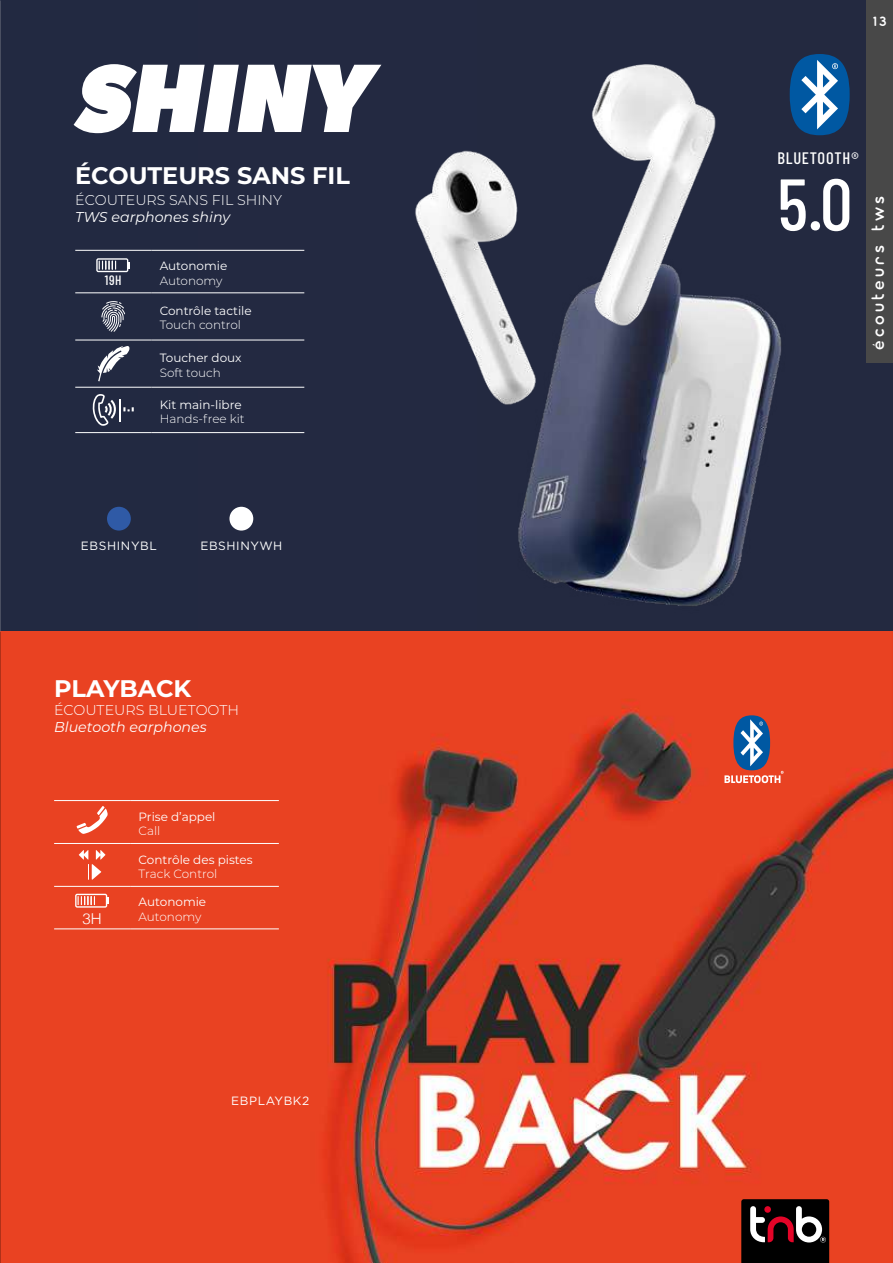
<style>
.page{position:relative;width:893px;height:1263px;background:#fff}
.page>*{position:absolute;margin:0;border:0;box-sizing:border-box;transform-origin:0 0}
.t1{font:italic 800 97.5px "Gibson";color:#fff}
.t2{font:500 72.9px "Barlow Condensed";color:#fff}
.t3{font:700 24px "Montserrat";color:#fff}
.t4{font:600 18px "Modulus Pro";letter-spacing:.2em;color:#fff}
.t5{font:500 16.5px "Barlow Condensed";letter-spacing:.05em;color:#fff}
.t6{font:300 15px "Helvetica";color:#fff}
.t7{font:300 14.25px "Montserrat";color:#fff}
.t8{font:italic 14.25px "Montserrat";color:#fff}
.t9{font:500 13.5px "Barlow Condensed";color:#fff}
.t10{font:700 13.5px "Modulus Pro";color:#fff}
.t11{font:12px "Montserrat";color:#fff}
.t12{font:300 12px "Montserrat";color:#fff}
.t13{font:12px "Gotham";letter-spacing:.05em;color:#fff}
</style>
<div class="page">
<div style="left:0;top:0;width:893px;height:631px;background:#232941"></div>
<hr style="left:75px;top:250px;width:76px;height:1px;background:#fff">
<hr style="left:151px;top:250px;width:153px;height:1px;background:#fff">
<hr style="left:75px;top:293px;width:76px;height:1px;background:#fff">
<hr style="left:151px;top:293px;width:153px;height:1px;background:#fff">
<hr style="left:75px;top:340px;width:76px;height:1px;background:#fff">
<hr style="left:151px;top:340px;width:153px;height:1px;background:#fff">
<hr style="left:75px;top:387px;width:76px;height:1px;background:#fff">
<hr style="left:151px;top:387px;width:153px;height:1px;background:#fff">
<hr style="left:75px;top:432px;width:76px;height:1px;background:#fff">
<hr style="left:151px;top:432px;width:153px;height:1px;background:#fff">
<svg style="left:96px;top:258px;width:34px;height:14px"></svg>
<svg style="left:101px;top:301px;width:24px;height:31px"></svg>
<svg style="left:97px;top:346px;width:32px;height:35px"></svg>
<svg style="left:92px;top:394px;width:42px;height:32px"></svg>
<img style="left:518px;top:459px;width:242px;height:147px">
<img style="left:415px;top:54px;width:425px;height:405px">
<div style="left:790px;top:54px;width:60px;height:81px;background:#0058a2;border-radius:50%"></div>
<svg style="left:801px;top:60px;width:37px;height:69px"></svg>
<div style="left:107px;top:507px;width:24px;height:24px;background:#2f5aa6;border-radius:50%"></div>
<div style="left:229px;top:507px;width:24px;height:24px;background:#fff;border-radius:50%"></div>
<img style="left:0;top:631px;width:893px;height:632px">
<hr style="left:130px;top:929px;width:149px;height:1px;background:#fff">
<hr style="left:54px;top:800px;width:76px;height:1px;background:#fff">
<hr style="left:130px;top:800px;width:149px;height:1px;background:#fff">
<hr style="left:54px;top:843px;width:76px;height:1px;background:#fff">
<hr style="left:130px;top:843px;width:149px;height:1px;background:#fff">
<hr style="left:54px;top:886px;width:76px;height:1px;background:#fff">
<hr style="left:130px;top:886px;width:149px;height:1px;background:#fff">
<hr style="left:54px;top:929px;width:76px;height:1px;background:#fff">
<svg style="left:77px;top:806px;width:31px;height:28px"></svg>
<svg style="left:79px;top:850px;width:26px;height:30px"></svg>
<svg style="left:75px;top:894px;width:34px;height:14px"></svg>
<div style="left:733px;top:715px;width:37px;height:55px;background:#0058a2;border-radius:50%"></div>
<svg style="left:724px;top:719px;width:59px;height:64px"></svg>
<div style="left:866px;top:0;width:27px;height:363px;background:#484848"></div>
<svg style="left:741px;top:1199px;width:88px;height:64px;background:#312224"></svg>
<h1 class="t1" style="left:75px;top:40px;width:297px">SHINY</h1>
<h3 class="t3" style="left:75px;top:158px;width:276px">ÉCOUTEURS SANS FIL</h3>
<p class="t7" style="left:75px;top:190px;width:208px">ÉCOUTEURS SANS FIL SHINY</p>
<p class="t8" style="left:75px;top:207px;width:157px">TWS earphones shiny</p>
<p class="t9" style="left:105px;top:270px;width:18px">19H</p>
<p class="t11" style="left:160px;top:258px;width:69px">Autonomie</p>
<p class="t12" style="left:160px;top:272px;width:64px">Autonomy</p>
<p class="t11" style="left:160px;top:302px;width:94px">Contrôle tactile</p>
<p class="t12" style="left:160px;top:317px;width:83px">Touch control</p>
<p class="t11" style="left:160px;top:350px;width:83px">Toucher doux</p>
<p class="t12" style="left:160px;top:364px;width:63px">Soft touch</p>
<p class="t11" style="left:160px;top:396px;width:83px">Kit main-libre</p>
<p class="t12" style="left:160px;top:410px;width:86px">Hands-free kit</p>
<p class="t13" style="left:81px;top:538px;width:77px">EBSHINYBL</p>
<p class="t13" style="left:200px;top:538px;width:84px">EBSHINYWH</p>
<h3 class="t3" style="left:54px;top:671px;width:139px">PLAYBACK</h3>
<p class="t7" style="left:54px;top:700px;width:186px">ÉCOUTEURS BLUETOOTH</p>
<p class="t8" style="left:54px;top:717px;width:154px">Bluetooth earphones</p>
<p class="t11" style="left:139px;top:808px;width:78px">Prise d’appel</p>
<p class="t12" style="left:139px;top:823px;width:23px">Call</p>
<p class="t11" style="left:139px;top:851px;width:116px">Contrôle des pistes</p>
<p class="t12" style="left:139px;top:865px;width:80px">Track Control</p>
<p class="t11" style="left:139px;top:894px;width:69px">Autonomie</p>
<p class="t6" style="left:83px;top:905px;width:21px">3H</p>
<p class="t12" style="left:139px;top:908px;width:64px">Autonomy</p>
<p class="t13" style="left:231px;top:1093px;width:80px">EBPLAYBK2</p>
<p class="t10" style="left:873px;top:13px;width:15px">13</p>
<h3 class="t5" style="left:777px;top:146px;width:83px">BLUETOOTH®</h3>
<h2 class="t2" style="left:777px;top:152px;width:77px">5.0</h2>
<h3 class="t4" style="left:867px;top:350px;width:156px;rotate:-90deg">écouteurs tws</h3>
</div>
